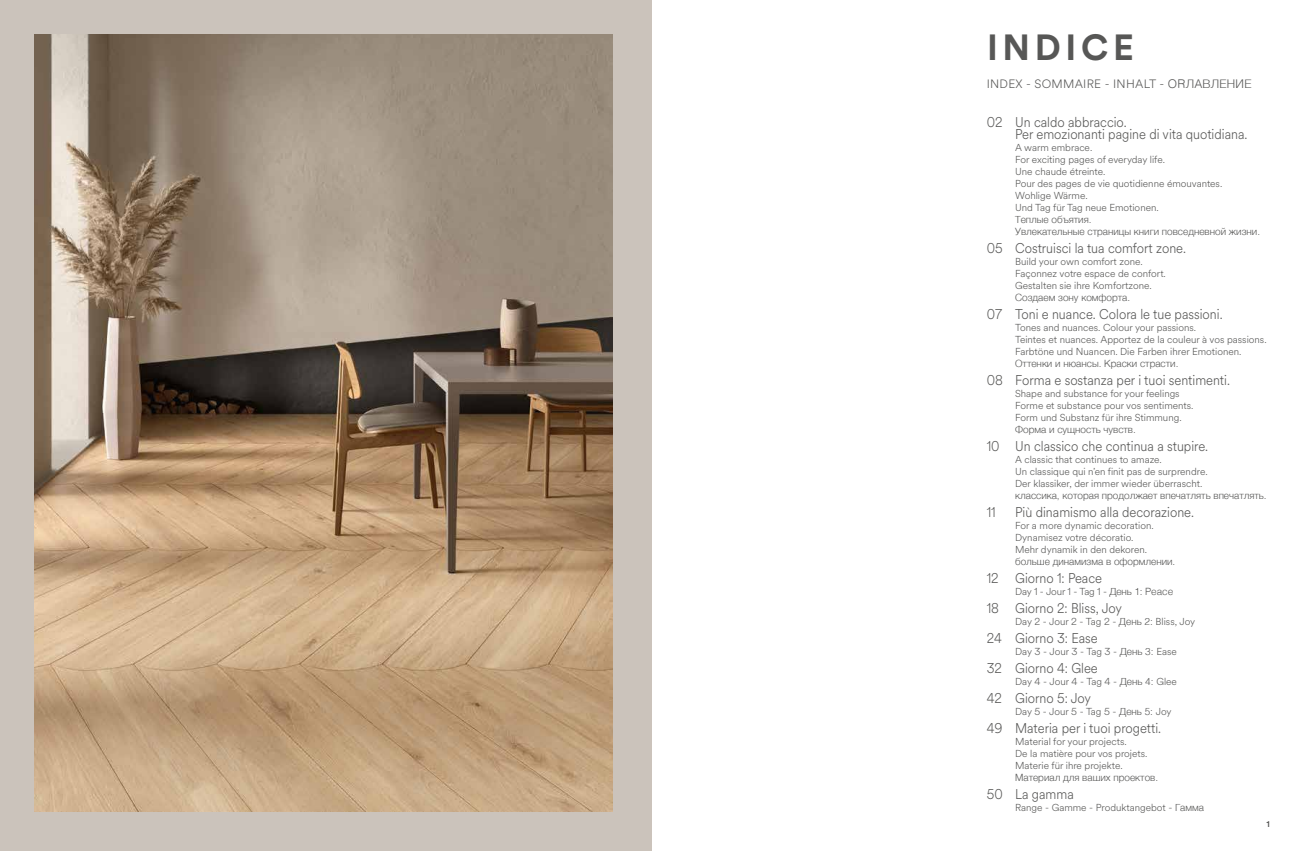
<style>
.page{position:relative;width:1304px;height:851px;background:#fff}
.page>*{position:absolute;margin:0;border:0;box-sizing:border-box;transform-origin:0 0}
.t1{font:700 36px "Circular Std";letter-spacing:.13em;color:#575756}
.t2{font:300 14px/12px "Circular Spotify Text";color:#575756;scale:.92 1}
.t3{font:300 12px "Circular Spotify Text";letter-spacing:.02em;color:#575756}
.t4{font:300 10px/12px "Circular Spotify Text";color:#575756}
.t5{font:300 10px/12px "Helvetica";color:#575756}
.t6{font:500 9px "Circular Std";color:#575756}
.s1{font-family:"Helvetica"}
</style>
<div class="page">
<div style="left:0;top:0;width:652px;height:850px;background:#cbc3bb"></div>
<img style="left:34px;top:34px;width:578px;height:776px">
<h1 class="t1" style="left:987px;top:24px;width:149px">INDICE</h1>
<p class="t3" style="left:987px;top:76px;width:266px">INDEX - SOMMAIRE - INHALT - <span class="s1">ORЛAВЛЕНИЕ</span></p>
<h2 class="t2" style="left:1015px;top:116px;width:254px;text-indent:-28px">02 Un caldo abbraccio.<br>Per emozionanti pagine di vita quotidiana.</h2>
<p class="t4" style="left:1015px;top:141px;width:209px">A warm embrace.<br>For exciting pages of everyday life.<br>Une chaude étreinte.<br>Pour des pages de vie quotidienne émouvantes.<br>Wohlige Wärme.<br>Und Tag für Tag neue Emotionen.</p>
<p class="t5" style="left:1015px;top:212px;width:247px">Теплые объятия.<br>Увлекательные страницы книги повседневной жизни.</p>
<h2 class="t2" style="left:987px;top:242px;width:218px">05 Costruisci la tua comfort zone.</h2>
<p class="t4" style="left:1015px;top:255px;width:152px">Build your own comfort zone.<br>Façonnez votre espace de confort.<br>Gestalten sie ihre Komfortzone.</p>
<p class="t5" style="left:1015px;top:290px;width:117px">Создаем зону комфорта.</p>
<h2 class="t2" style="left:987px;top:308px;width:258px">07 Toni e nuance. Colora le tue passioni.</h2>
<p class="t4" style="left:1015px;top:321px;width:253px">Tones and nuances. Colour your passions.<br>Teintes et nuances. Apportez de la couleur à vos passions.<br>Farbtöne und Nuancen. Die Farben ihrer Emotionen.</p>
<p class="t5" style="left:1015px;top:356px;width:165px">Оттенки и нюансы. Краски страсти.</p>
<h2 class="t2" style="left:987px;top:374px;width:266px">08 Forma e sostanza per i tuoi sentimenti.</h2>
<p class="t4" style="left:1015px;top:387px;width:180px">Shape and substance for your feelings<br>Forme et substance pour vos sentiments.<br>Form und Substanz für ihre Stimmung.</p>
<p class="t5" style="left:1015px;top:422px;width:122px">Форма и сущность чувств.</p>
<h2 class="t2" style="left:987px;top:440px;width:242px">10 Un classico che continua a stupire.</h2>
<p class="t4" style="left:1015px;top:453px;width:194px">A classic that continues to amaze.<br>Un classique qui n’en finit pas de surprendre.<br>Der klassiker, der immer wieder überrascht.</p>
<p class="t5" style="left:1015px;top:488px;width:253px">классика, которая продолжает впечатлять впечатлять.</p>
<h2 class="t2" style="left:987px;top:506px;width:11px">11</h2>
<h2 class="t2" style="left:1015px;top:506px;width:196px">Più dinamismo alla decorazione.</h2>
<p class="t4" style="left:1015px;top:519px;width:140px">For a more dynamic decoration.<br>Dynamisez votre décoratio.<br>Mehr dynamik in den dekoren.</p>
<p class="t5" style="left:1015px;top:554px;width:162px">больше динамизма в оформлении.</p>
<h2 class="t2" style="left:987px;top:572px;width:127px">12 Giorno 1: Peace</h2>
<p class="t4" style="left:1015px;top:585px;width:160px">Day 1 - Jour 1 - Tag 1 - <span class="s1">День 1: Peace</span></p>
<h2 class="t2" style="left:987px;top:602px;width:148px">18 Giorno 2: Bliss, Joy</h2>
<p class="t4" style="left:1015px;top:615px;width:182px">Day 2 - Jour 2 - Tag 2 - <span class="s1">День 2:</span> Bliss, Joy</p>
<h2 class="t2" style="left:987px;top:632px;width:122px">24 Giorno 3: Ease</h2>
<p class="t4" style="left:1015px;top:645px;width:163px">Day 3 - Jour 3 - Tag 3 - <span class="s1">День 3:</span> Ease</p>
<h2 class="t2" style="left:987px;top:662px;width:122px">32 Giorno 4: Glee</h2>
<p class="t4" style="left:1015px;top:675px;width:163px">Day 4 - Jour 4 - Tag 4 - <span class="s1">День 4:</span> Glee</p>
<h2 class="t2" style="left:987px;top:692px;width:115px">42 Giorno 5: Joy</h2>
<p class="t4" style="left:1015px;top:705px;width:158px">Day 5 - Jour 5 - Tag 5 - <span class="s1">День 5:</span> Joy</p>
<h2 class="t2" style="left:987px;top:722px;width:191px">49 Materia per i tuoi progetti.</h2>
<p class="t4" style="left:1015px;top:735px;width:134px">Material for your projects.<br>De la matière pour vos projets.<br>Materie für ihre projekte.</p>
<p class="t5" style="left:1015px;top:770px;width:145px">Материал для ваших проектов.</p>
<h2 class="t2" style="left:987px;top:788px;width:96px">50 La gamma</h2>
<p class="t4" style="left:1015px;top:801px;width:190px">Range - Gamme - Produktangebot - <span class="s1">Гамма</span></p>
<p class="t6" style="left:1267px;top:818px;width:5px">1</p>
</div>
